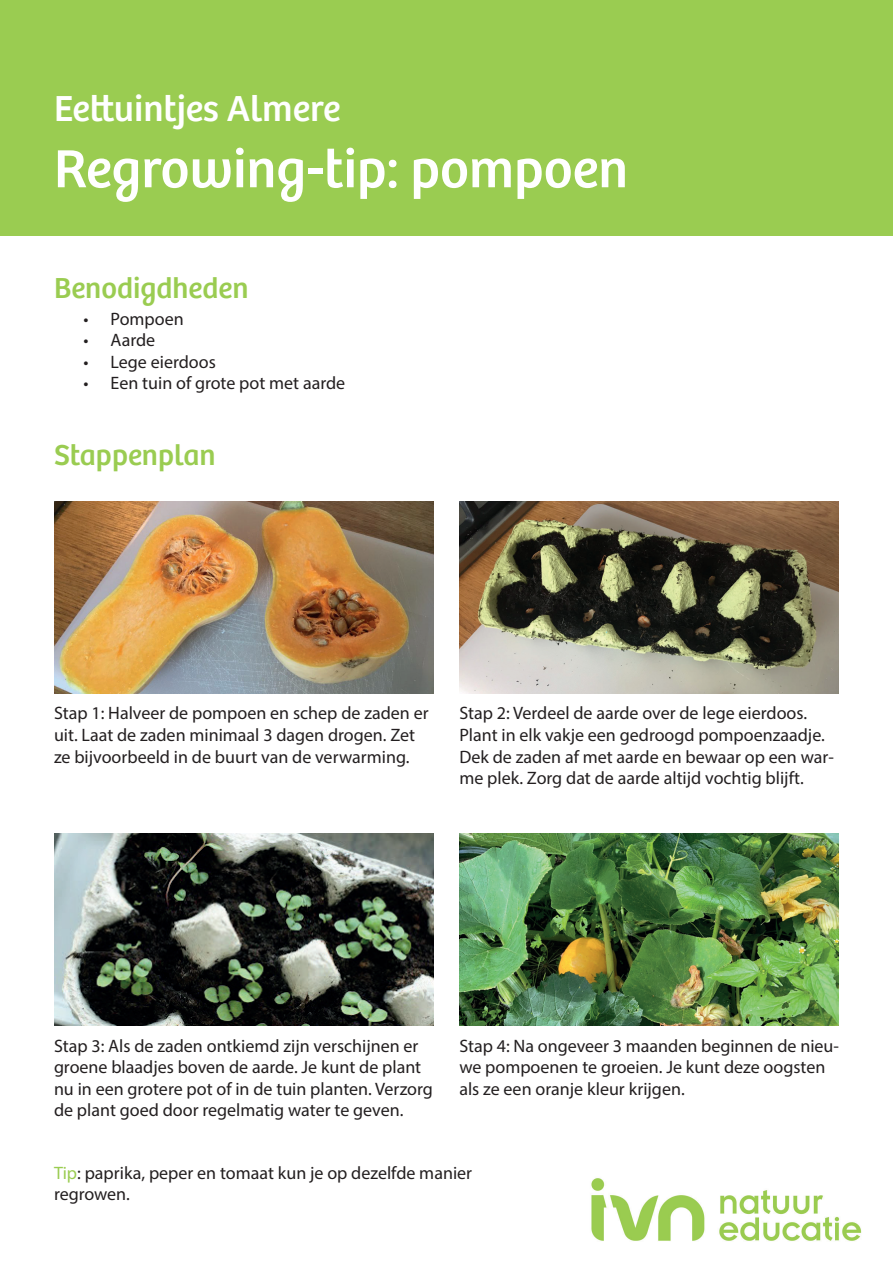
<style>
.page{position:relative;width:893px;height:1263px;background:#fff}
.page>*{position:absolute;margin:0;border:0;box-sizing:border-box;transform-origin:0 0}
.t1{font:55.5px "Bree";color:#fff}
.t2{font:37.5px "Bree";color:#fff}
.t3{font:30px "Bree";color:#9acc51}
.t4{font:18px/21.6px "Myriad Pro";color:#231f20}
.s1{color:#9acc51}
</style>
<div class="page">
<img style="left:54px;top:833px;width:380px;height:192px">
<div style="left:0;top:0;width:893px;height:235px;background:#9acc51"></div>
<img style="left:591px;top:1178px;width:271px;height:63px">
<img style="left:54px;top:501px;width:380px;height:192px">
<img style="left:459px;top:501px;width:380px;height:192px">
<img style="left:459px;top:833px;width:380px;height:192px">
<p class="t2" style="left:54px;top:86px;width:288px">Eettuintjes Almere</p>
<p class="t1" style="left:54px;top:136px;width:576px">Regrowing-tip: pompoen</p>
<p class="t3" style="left:54px;top:270px;width:196px">Benodigdheden</p>
<p class="t4" style="left:84px;top:307px;width:102px">• Pompoen</p>
<p class="t4" style="left:84px;top:329px;width:73px">• Aarde</p>
<p class="t4" style="left:84px;top:351px;width:134px">• Lege eierdoos</p>
<p class="t4" style="left:84px;top:372px;width:263px">• Een tuin of grote pot met aarde</p>
<p class="t3" style="left:54px;top:437px;width:163px">Stappenplan</p>
<p class="t4" style="left:54px;top:702px;width:376px">Stap 1: Halveer de pompoen en schep de zaden er uit. Laat de zaden minimaal 3 dagen drogen. Zet ze bijvoorbeeld in de buurt van de verwarming.</p>
<p class="t4" style="left:459px;top:702px;width:376px">Stap 2: Verdeel de aarde over de lege eierdoos.<br>Plant in elk vakje een gedroogd pompoenzaadje.<br>Dek de zaden af met aarde en bewaar op een war&shy;me plek. Zorg dat de aarde altijd vochtig blijft.</p>
<p class="t4" style="left:54px;top:1034px;width:380px">Stap 3: Als de zaden ontkiemd zijn verschijnen er groene blaadjes boven de aarde. Je kunt de plant nu in een grotere pot of in de tuin planten. Verzorg de plant goed door regelmatig water te geven.</p>
<p class="t4" style="left:459px;top:1034px;width:381px">Stap 4: Na ongeveer 3 maanden beginnen de nieu&shy;we pompoenen te groeien. Je kunt deze oogsten als ze een oranje kleur krijgen.</p>
<p class="t4" style="left:54px;top:1162px;width:420px"><span class="s1">Tip</span>: paprika, peper en tomaat kun je op dezelfde manier</p>
<p class="t4" style="left:54px;top:1183px;width:77px">regrowen.</p>
</div>
